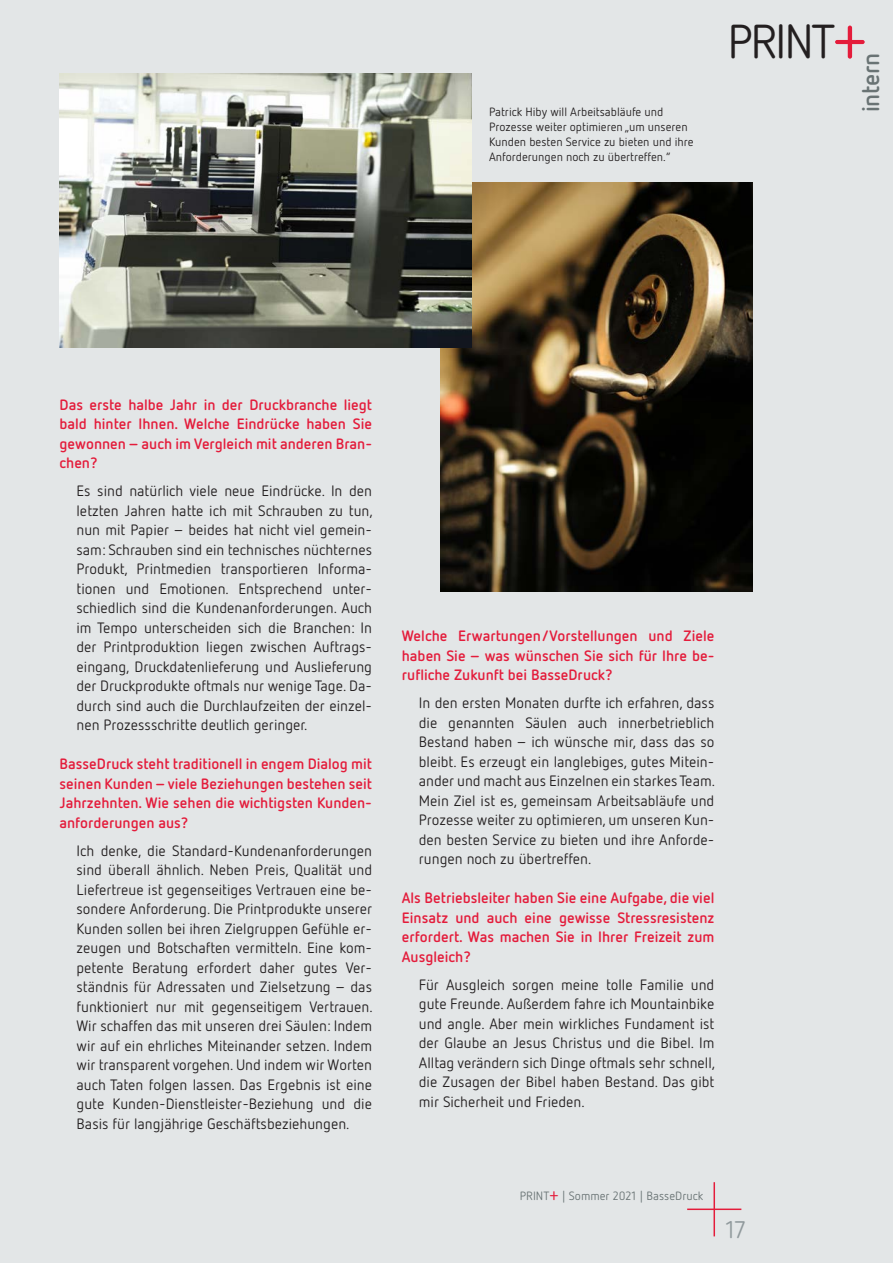
<style>
.page{position:relative;width:893px;height:1263px;background:#e3e6e7}
.page>*{position:absolute;margin:0;border:0;box-sizing:border-box;transform-origin:0 0}
.t1{font:47.55px "Netto OT";letter-spacing:-.05em;color:#231f20}
.t2{font:700 24px "Netto OT";letter-spacing:-.01em;color:#697374}
.t3{font:24px "Netto OT";color:#90999c}
.t4{font:15px/19.5px "Netto OT";color:#231f20;text-align:justify}
.t5{font:700 15px/19.5px "Netto OT";color:#e41c3b;text-align:justify}
.t6{font:12px/15px "Netto OT";color:#231f20}
.t7{font:12px "Netto OT";color:#697374}
.s1{font-size:63.6px;color:#e41c3b}
.s2{font-size:17.25px;color:#e41c3b}
</style>
<div class="page">
<img style="left:440px;top:183px;width:312px;height:408px">
<img style="left:60px;top:73px;width:411px;height:274px">
<hr style="left:713px;top:1182px;width:2px;height:54px;background:#e41c3b">
<hr style="left:687px;top:1208px;width:54px;height:2px;background:#e41c3b">
<p class="t6" style="left:489px;top:104px;width:206px">Patrick Hiby will Arbeitsabläufe und Prozesse weiter optimieren „um unseren Kunden besten Service zu bieten und ihre Anforderungen noch zu übertreffen.“</p>
<h1 class="t1" style="left:727px;top:12px;width:141px">PRINT<span class="s1">+</span></h1>
<h2 class="t2" style="left:855px;top:112px;width:61px;rotate:-90deg">intern</h2>
<p class="t5" style="left:60px;top:394px;width:314px">Das erste halbe Jahr in der Druckbranche liegt bald hinter Ihnen. Welche Eindrücke haben Sie gewonnen – auch im Vergleich mit anderen Bran&shy;chen?</p>
<p class="t4" style="left:77px;top:481px;width:298px">Es sind natürlich viele neue Eindrücke. In den letzten Jahren hatte ich mit Schrauben zu tun, nun mit Papier – beides hat nicht viel gemein&shy;sam: Schrauben sind ein technisches nüchternes Produkt, Printmedien transportieren Informa&shy;tionen und Emotionen. Entsprechend unter&shy;schiedlich sind die Kundenanforderungen. Auch im Tempo unterscheiden sich die Branchen: In der Printproduktion liegen zwischen Auftrags&shy;eingang, Druckdatenlieferung und Auslieferung der Druckprodukte oftmals nur wenige Tage. Da&shy;durch sind auch die Durchlaufzeiten der einzel&shy;nen Prozessschritte deutlich geringer.</p>
<p class="t5" style="left:60px;top:754px;width:314px">BasseDruck steht traditionell in engem Dialog mit seinen Kunden – viele Beziehungen bestehen seit Jahrzehnten. Wie sehen die wichtigsten Kunden&shy;anforderungen aus?</p>
<p class="t4" style="left:77px;top:840px;width:298px">Ich denke, die Standard-Kundenanforderungen sind überall ähnlich. Neben Preis, Qualität und Liefertreue ist gegenseitiges Vertrauen eine be&shy;sondere Anforderung. Die Printprodukte unserer Kunden sollen bei ihren Zielgruppen Gefühle er&shy;zeugen und Botschaften vermitteln. Eine kom&shy;petente Beratung erfordert daher gutes Ver&shy;ständnis für Adressaten und Zielsetzung – das funktioniert nur mit gegenseitigem Vertrauen.<br>Wir schaffen das mit unseren drei Säulen: Indem wir auf ein ehrliches Miteinander setzen. Indem wir transparent vorgehen. Und indem wir Worten auch Taten folgen lassen. Das Ergebnis ist eine gute Kunden-Dienstleister-Beziehung und die Basis für langjährige Geschäftsbeziehungen.</p>
<p class="t5" style="left:402px;top:626px;width:314px">Welche Erwartungen/Vorstellungen und Ziele haben Sie – was wünschen Sie sich für Ihre be&shy;rufliche Zukunft bei BasseDruck?</p>
<p class="t4" style="left:419px;top:693px;width:298px">In den ersten Monaten durfte ich erfahren, dass die genannten Säulen auch innerbetrieblich Bestand haben – ich wünsche mir, dass das so bleibt. Es erzeugt ein langlebiges, gutes Mitein&shy;ander und macht aus Einzelnen ein starkes Team.<br>Mein Ziel ist es, gemeinsam Arbeitsabläufe und Prozesse weiter zu optimieren, um unseren Kun&shy;den besten Service zu bieten und ihre Anforde&shy;rungen noch zu übertreffen.</p>
<p class="t5" style="left:402px;top:888px;width:314px">Als Betriebsleiter haben Sie eine Aufgabe, die viel Einsatz und auch eine gewisse Stressresistenz erfordert. Was machen Sie in Ihrer Freizeit zum Ausgleich?</p>
<p class="t4" style="left:419px;top:975px;width:298px">Für Ausgleich sorgen meine tolle Familie und gute Freunde. Außerdem fahre ich Mountainbike und angle. Aber mein wirkliches Fundament ist der Glaube an Jesus Christus und die Bibel. Im Alltag verändern sich Dinge oftmals sehr schnell, die Zusagen der Bibel haben Bestand. Das gibt mir Sicherheit und Frieden.</p>
<p class="t7" style="left:520px;top:1188px;width:185px">PRINT<span class="s2">+</span> | Sommer 2021 | BasseDruck</p>
<h2 class="t3" style="left:725px;top:1215px;width:22px">17</h2>
</div>
